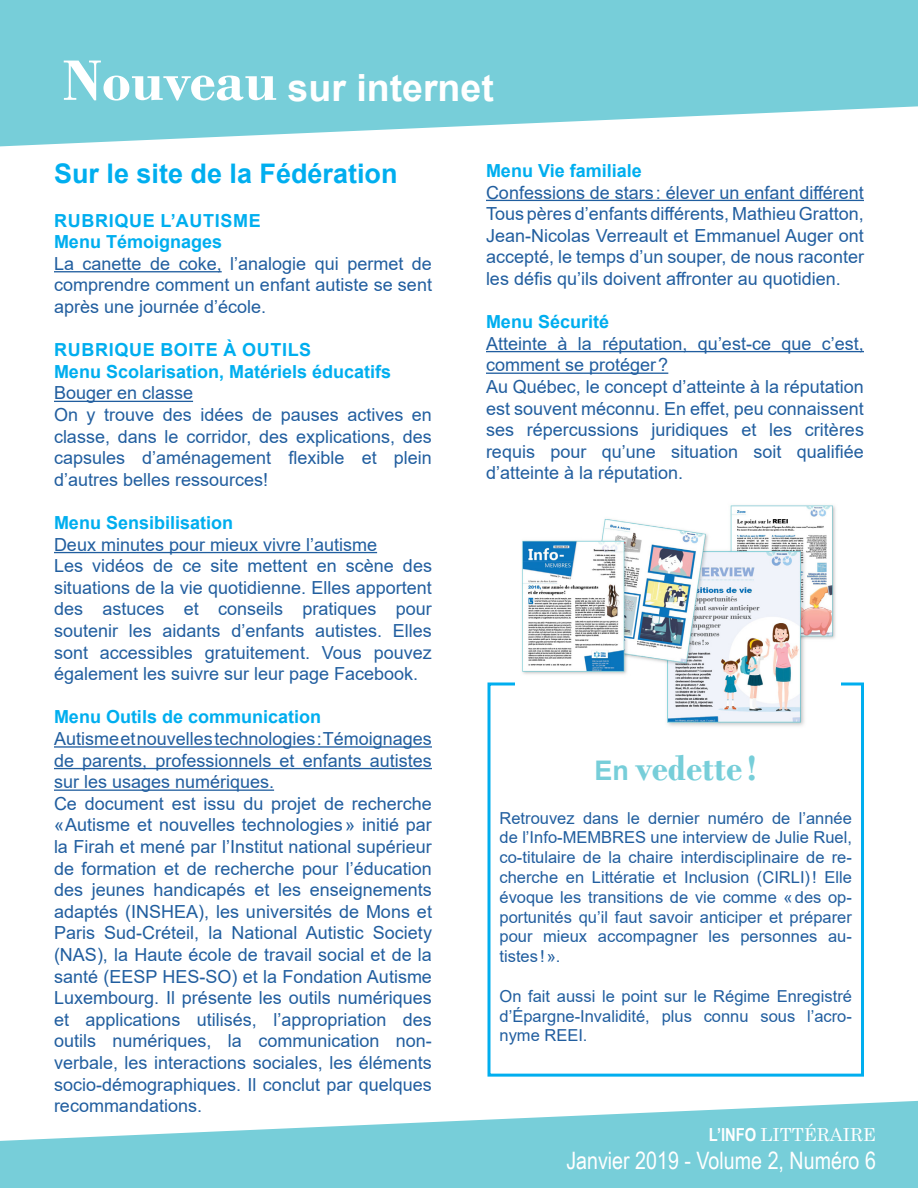
<style>
.page{position:relative;width:918px;height:1188px;background:#fff}
.page>*{position:absolute;margin:0;border:0;box-sizing:border-box;transform-origin:0 0}
.t1{font:700 37.5px "Arial";color:#fff}
.t2{font:700 37.5px "Bodoni";color:#77ced9}
.t3{font:700 27px "Arial";color:#00aeef}
.t4{font:24px "Arial Narrow";color:#fff}
.Corps_de_texte{font:18px/21.6px "Arial";color:#215e9f;text-align:justify}
.t5{font:700 18px "Arial";color:#00aeef}
.t6{font:700 18px "Arial";letter-spacing:.035em;color:#00aeef}
.t7{font:18px "Century";color:#fff}
.Corps_de_texte-2{font:16.5px/19.8px "Arial";color:#215e9f;text-align:justify}
.s1{font-family:"Bodoni";font-size:60px}
.s2{font-family:"Arial";font-size:27px}
.s3{font-family:"Arial Narrow";font-weight:700}
</style>
<div class="page">
<svg style="left:0;top:0;width:918px;height:147px;background:#8ad4de"></svg>
<svg style="left:0;top:1100px;width:918px;height:88px;fill:#77ced9"></svg>
<hr style="left:54px;top:271px;width:168px;height:1px;background:#215e9f">
<hr style="left:54px;top:401px;width:139px;height:1px;background:#215e9f">
<hr style="left:54px;top:552px;width:323px;height:1px;background:#215e9f">
<hr style="left:54px;top:746px;width:378px;height:2px;background:#215e9f">
<hr style="left:54px;top:768px;width:378px;height:1px;background:#215e9f">
<hr style="left:54px;top:790px;width:220px;height:1px;background:#215e9f">
<div style="left:488px;top:682px;width:376px;height:395px;border:3px solid #00aeef"></div>
<hr style="left:486px;top:200px;width:378px;height:1px;background:#215e9f">
<hr style="left:486px;top:351px;width:378px;height:1px;background:#215e9f">
<hr style="left:486px;top:373px;width:182px;height:1px;background:#215e9f">
<img style="left:515px;top:505px;width:326px;height:221px">
<h1 class="t1" style="left:63px;top:62px;width:432px"><span class="s1">Nouveau</span> sur internet</h1>
<p class="t3" style="left:54px;top:155px;width:345px">Sur le site de la Fédération</p>
<p class="t6" style="left:54px;top:208px;width:208px">RUBRIQUE L’AUTISME</p>
<p class="t5" style="left:54px;top:229px;width:170px">Menu Témoignages</p>
<p class="Corps_de_texte" style="left:54px;top:253px;width:380px">La canette de coke, l’analogie qui permet de comprendre comment un enfant autiste se sent après une journée d’école.</p>
<p class="t6" style="left:54px;top:337px;width:258px">RUBRIQUE BOITE À OUTILS</p>
<p class="t5" style="left:54px;top:359px;width:339px">Menu Scolarisation, Matériels éducatifs</p>
<p class="Corps_de_texte" style="left:54px;top:382px;width:141px">Bouger en classe</p>
<p class="Corps_de_texte" style="left:54px;top:404px;width:379px">On y trouve des idées de pauses actives en classe, dans le corridor, des explications, des capsules d’aménagement flexible et plein d’autres belles ressources!</p>
<p class="t5" style="left:54px;top:510px;width:181px">Menu Sensibilisation</p>
<p class="Corps_de_texte" style="left:54px;top:533px;width:325px">Deux minutes pour mieux vivre l’autisme</p>
<p class="Corps_de_texte" style="left:54px;top:555px;width:380px">Les vidéos de ce site mettent en scène des situations de la vie quotidienne. Elles apportent des astuces et conseils pratiques pour soutenir les aidants d’enfants autistes. Elles sont accessibles gratuitement. Vous pouvez également les suivre sur leur page Facebook.</p>
<p class="t5" style="left:54px;top:704px;width:269px">Menu Outils de communication</p>
<p class="Corps_de_texte" style="left:54px;top:728px;width:379px">Autisme et nouvelles technologies : Témoignages de parents, professionnels et enfants autistes sur les usages numériques.</p>
<p class="Corps_de_texte" style="left:54px;top:793px;width:380px">Ce document est issu du projet de recherche «Autisme et nouvelles technologies» initié par la Firah et mené par l’Institut national supérieur de formation et de recherche pour l’éducation des jeunes handicapés et les enseignements adaptés (INSHEA), les universités de Mons et Paris Sud-Créteil, la National Autistic Society (NAS), la Haute école de travail social et de la santé (EESP HES-SO) et la Fondation Autisme Luxembourg. Il présente les outils numériques et applications utilisés, l’appropriation des outils numériques, la communication non&shy;verbale, les interactions sociales, les éléments socio-démographiques. Il conclut par quelques recommandations.</p>
<p class="t5" style="left:486px;top:158px;width:157px">Menu Vie familiale</p>
<p class="Corps_de_texte" style="left:486px;top:181px;width:379px">Confessions de stars : élever un enfant différent</p>
<p class="Corps_de_texte" style="left:486px;top:203px;width:380px">Tous pères d’enfants différents, Mathieu Gratton, Jean-Nicolas Verreault et Emmanuel Auger ont accepté, le temps d’un souper, de nous raconter les défis qu’ils doivent affronter au quotidien.</p>
<p class="t5" style="left:486px;top:309px;width:125px">Menu Sécurité</p>
<p class="Corps_de_texte" style="left:486px;top:332px;width:379px">Atteinte à la réputation, qu’est-ce que c’est, comment se protéger?</p>
<p class="Corps_de_texte" style="left:486px;top:376px;width:380px">Au Québec, le concept d’atteinte à la réputation est souvent méconnu. En effet, peu connaissent ses répercussions juridiques et les critères requis pour qu’une situation soit qualifiée d’atteinte à la réputation.</p>
<p class="t2" style="left:594px;top:746px;width:164px"><span class="s2">En</span> vedette !</p>
<p class="Corps_de_texte-2" style="left:500px;top:808px;width:354px">Retrouvez dans le dernier numéro de l’année de l’Info-MEMBRES une interview de Julie Ruel, co-titulaire de la chaire interdisciplinaire de re&shy;cherche en Littératie et Inclusion (CIRLI)! Elle évoque les transitions de vie comme «des op&shy;portunités qu’il faut savoir anticiper et préparer pour mieux accompagner les personnes au&shy;tistes!».</p>
<p class="Corps_de_texte-2" style="left:500px;top:986px;width:354px">On fait aussi le point sur le Régime Enregistré d’Épargne-Invalidité, plus connu sous l’acro&shy;nyme REEI.</p>
<p class="t7" style="left:709px;top:1119px;width:169px"><span class="s3">L’INFO</span> LITTÉRAIRE</p>
<h3 class="t4" style="left:566px;top:1143px;width:311px">Janvier 2019 - Volume 2, Numéro 6</h3>
</div>
